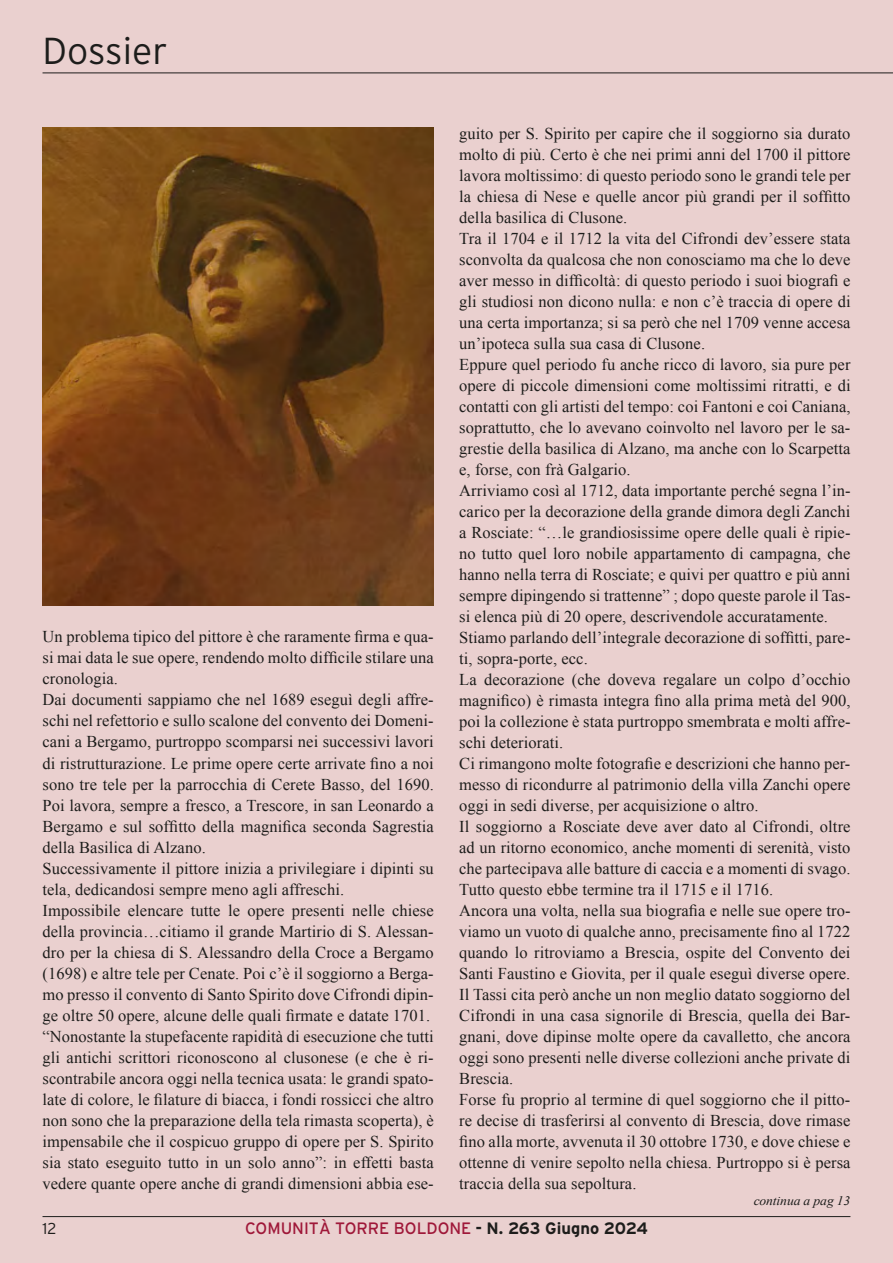
<style>
.page{position:relative;width:893px;height:1263px;background:#ead0cf}
.page>*{position:absolute;margin:0;border:0;box-sizing:border-box;transform-origin:0 0}
.t1{font:300 37.5px "Interstate";color:#1d1d1b}
.t2{font:16.5px/21px "Times New Roman";letter-spacing:.005em;color:#1d1d1b}
.t3{font:16.5px "Interstate";color:#9f1839}
.t4{font:300 15.75px "Interstate";color:#1d1d1b}
.t5{font:italic 12.9px "Times New Roman";letter-spacing:-.01em;color:#1d1d1b;scale:1.06 1}
.s1{font-weight:700;color:#1d1d1b}
</style>
<div class="page">
<hr style="left:43px;top:1216px;width:807px;height:1px;background:#1d1d1b">
<hr style="left:43px;top:73px;width:850px;height:1px;background:#1d1d1b">
<img style="left:43px;top:127px;width:391px;height:478px">
<h1 class="t1" style="left:43px;top:30px;width:127px">Dossier</h1>
<p class="t2" style="left:43px;top:626px;width:393px">Un problema tipico del pittore è che raramente firma e qua&shy;si mai data le sue opere, rendendo molto difficile stilare una cronologia.<br>Dai documenti sappiamo che nel 1689 eseguì degli affre&shy;schi nel refettorio e sullo scalone del convento dei Domeni&shy;cani a Bergamo, purtroppo scomparsi nei successivi lavori di ristrutturazione. Le prime opere certe arrivate fino a noi sono tre tele per la parrocchia di Cerete Basso, del 1690.<br>Poi lavora, sempre a fresco, a Trescore, in san Leonardo a Bergamo e sul soffitto della magnifica seconda Sagrestia della Basilica di Alzano.<br>Successivamente il pittore inizia a privilegiare i dipinti su tela, dedicandosi sempre meno agli affreschi.<br>Impossibile elencare tutte le opere presenti nelle chiese della provincia…citiamo il grande Martirio di S. Alessan&shy;dro per la chiesa di S. Alessandro della Croce a Bergamo (1698) e altre tele per Cenate. Poi c’è il soggiorno a Berga&shy;mo presso il convento di Santo Spirito dove Cifrondi dipin&shy;ge oltre 50 opere, alcune delle quali firmate e datate 1701. “Nonostante la stupefacente rapidità di esecuzione che tutti gli antichi scrittori riconoscono al clusonese (e che è ri&shy;scontrabile ancora oggi nella tecnica usata: le grandi spato&shy;late di colore, le filature di biacca, i fondi rossicci che altro non sono che la preparazione della tela rimasta scoperta), è impensabile che il cospicuo gruppo di opere per S. Spirito sia stato eseguito tutto in un solo anno”: in effetti basta vedere quante opere anche di grandi dimensioni abbia ese-</p>
<p class="t2" style="left:459px;top:122px;width:393px">guito per S. Spirito per capire che il soggiorno sia durato molto di più. Certo è che nei primi anni del 1700 il pittore lavora moltissimo: di questo periodo sono le grandi tele per la chiesa di Nese e quelle ancor più grandi per il soffitto della basilica di Clusone.<br>Tra il 1704 e il 1712 la vita del Cifrondi dev’essere stata sconvolta da qualcosa che non conosciamo ma che lo deve aver messo in difficoltà: di questo periodo i suoi biografi e gli studiosi non dicono nulla: e non c’è traccia di opere di una certa importanza; si sa però che nel 1709 venne accesa un’ipoteca sulla sua casa di Clusone.<br>Eppure quel periodo fu anche ricco di lavoro, sia pure per opere di piccole dimensioni come moltissimi ritratti, e di contatti con gli artisti del tempo: coi Fantoni e coi Caniana, soprattutto, che lo avevano coinvolto nel lavoro per le sa&shy;grestie della basilica di Alzano, ma anche con lo Scarpetta e, forse, con frà Galgario.<br>Arriviamo così al 1712, data importante perché segna l’in&shy;carico per la decorazione della grande dimora degli Zanchi a Rosciate: “…le grandiosissime opere delle quali è ripie&shy;no tutto quel loro nobile appartamento di campagna, che hanno nella terra di Rosciate; e quivi per quattro e più anni sempre dipingendo si trattenne” ; dopo queste parole il Tas&shy;si elenca più di 20 opere, descrivendole accuratamente.<br>Stiamo parlando dell’integrale decorazione di soffitti, pare&shy;ti, sopra-porte, ecc.<br>La decorazione (che doveva regalare un colpo d’occhio magnifico) è rimasta integra fino alla prima metà del 900, poi la collezione è stata purtroppo smembrata e molti affre&shy;schi deteriorati.<br>Ci rimangono molte fotografie e descrizioni che hanno per&shy;messo di ricondurre al patrimonio della villa Zanchi opere oggi in sedi diverse, per acquisizione o altro.<br>Il soggiorno a Rosciate deve aver dato al Cifrondi, oltre ad un ritorno economico, anche momenti di serenità, visto che partecipava alle batture di caccia e a momenti di svago.<br>Tutto questo ebbe termine tra il 1715 e il 1716.<br>Ancora una volta, nella sua biografia e nelle sue opere tro&shy;viamo un vuoto di qualche anno, precisamente fino al 1722 quando lo ritroviamo a Brescia, ospite del Convento dei Santi Faustino e Giovita, per il quale eseguì diverse opere.<br>Il Tassi cita però anche un non meglio datato soggiorno del Cifrondi in una casa signorile di Brescia, quella dei Bar&shy;gnani, dove dipinse molte opere da cavalletto, che ancora oggi sono presenti nelle diverse collezioni anche private di Brescia.<br>Forse fu proprio al termine di quel soggiorno che il pitto&shy;re decise di trasferirsi al convento di Brescia, dove rimase fino alla morte, avvenuta il 30 ottobre 1730, e dove chiese e ottenne di venire sepolto nella chiesa. Purtroppo si è persa traccia della sua sepoltura.</p>
<p class="t5" style="left:754px;top:1192px;width:93px">continua a pag 13</p>
<p class="t4" style="left:43px;top:1220px;width:15px">12</p>
<p class="t3" style="left:245px;top:1219px;width:404px">COMUNITÀ TORRE BOLDONE <span class="s1">- N. 263 Giugno 2024</span></p>
</div>
